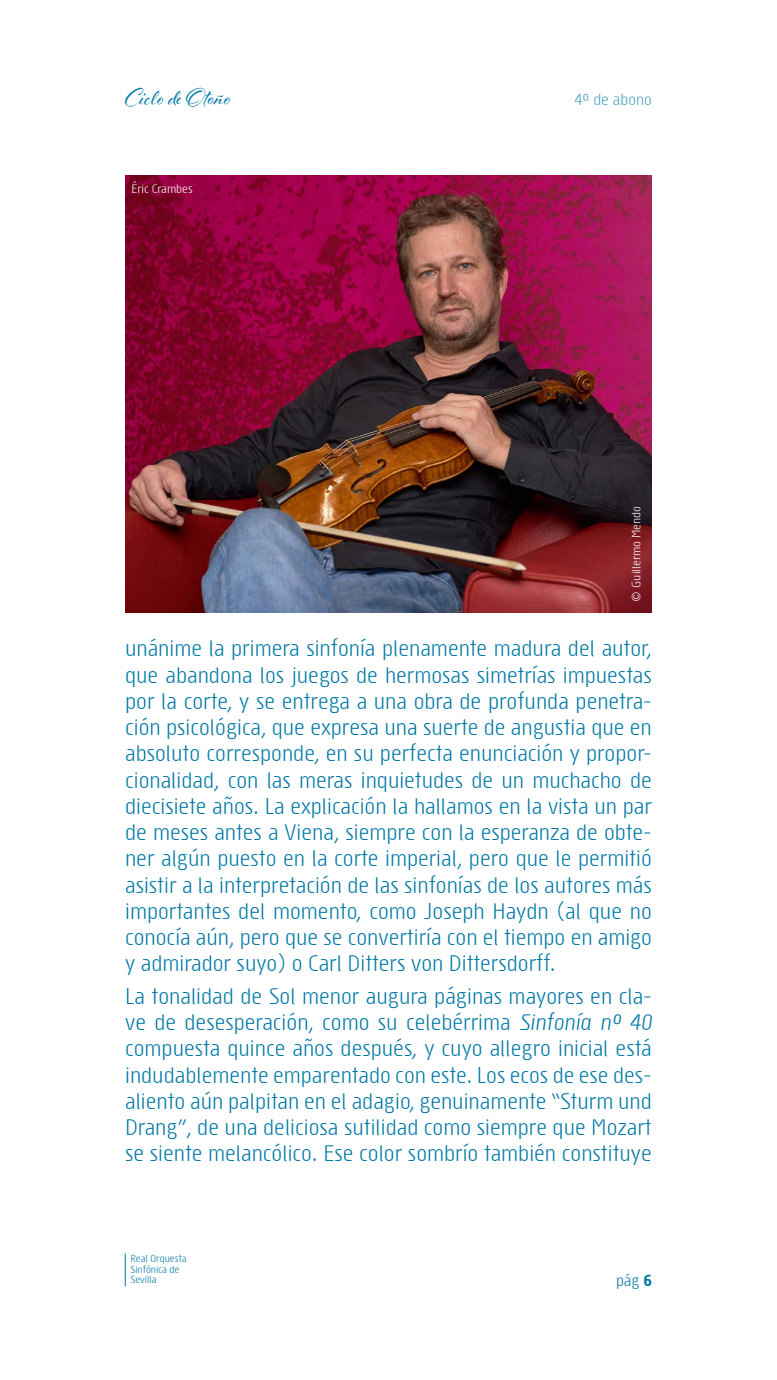
<style>
.page{position:relative;width:777px;height:1380px;background:#fff}
.page>*{position:absolute;margin:0;border:0;box-sizing:border-box;transform-origin:0 0}
.t1{font:25px "Al Fresco";color:#0078a5}
.t2{font:21.88px/26.2px "Sys TT";color:#0078a5;text-align:justify}
.t3{font:15.62px "Sys TT";color:#4da0c0}
.t4{font:15.62px "Sys TT";color:#0078a5}
.t5{font:11.88px "Sys TT";color:#fff}
.t6{font:10px/10.8px "Sys TT";color:#0078a5}
.s1{font-style:italic}
.s2{font-weight:700}
</style>
<div class="page">
<hr style="left:125px;top:1254px;width:1px;height:32px;background:#0078a5">
<img style="left:125px;top:175px;width:526px;height:437px">
<p class="t1" style="left:125px;top:81px;width:107px">Ciclo de Otoño</p>
<p class="t3" style="left:574px;top:89px;width:79px">4º de abono</p>
<p class="t5" style="left:131px;top:180px;width:63px">Éric Crambes</p>
<p class="t5" style="left:628px;top:602px;width:97px;rotate:-90deg">© Guillermo Mendo</p>
<p class="t2" style="left:125px;top:634px;width:528px">unánime la primera sinfonía plenamente madura del autor, que abandona los juegos de hermosas simetrías impuestas por la corte, y se entrega a una obra de profunda penetra&shy;ción psicológica, que expresa una suerte de angustia que en absoluto corresponde, en su perfecta enunciación y propor&shy;cionalidad, con las meras inquietudes de un muchacho de diecisiete años. La explicación la hallamos en la vista un par de meses antes a Viena, siempre con la esperanza de obte&shy;ner algún puesto en la corte imperial, pero que le permitió asistir a la interpretación de las sinfonías de los autores más importantes del momento, como Joseph Haydn (al que no conocía aún, pero que se convertiría con el tiempo en amigo y admirador suyo) o Carl Ditters von Dittersdorff.</p>
<p class="t2" style="left:125px;top:982px;width:528px">La tonalidad de Sol menor augura páginas mayores en cla&shy;ve de desesperación, como su celebérrima <span class="s1">Sinfonía nº 40 </span>compuesta quince años después, y cuyo allegro inicial está indudablemente emparentado con este. Los ecos de ese des&shy;aliento aún palpitan en el adagio, genuinamente “Sturm und Drang”, de una deliciosa sutilidad como siempre que Mozart se siente melancólico. Ese color sombrío también constituye</p>
<p class="t6" style="left:130px;top:1252px;width:58px">Real Orquesta<br>Sinfónica de<br>Sevilla</p>
<p class="t4" style="left:615px;top:1270px;width:37px">pág <span class="s2">6</span></p>
</div>
